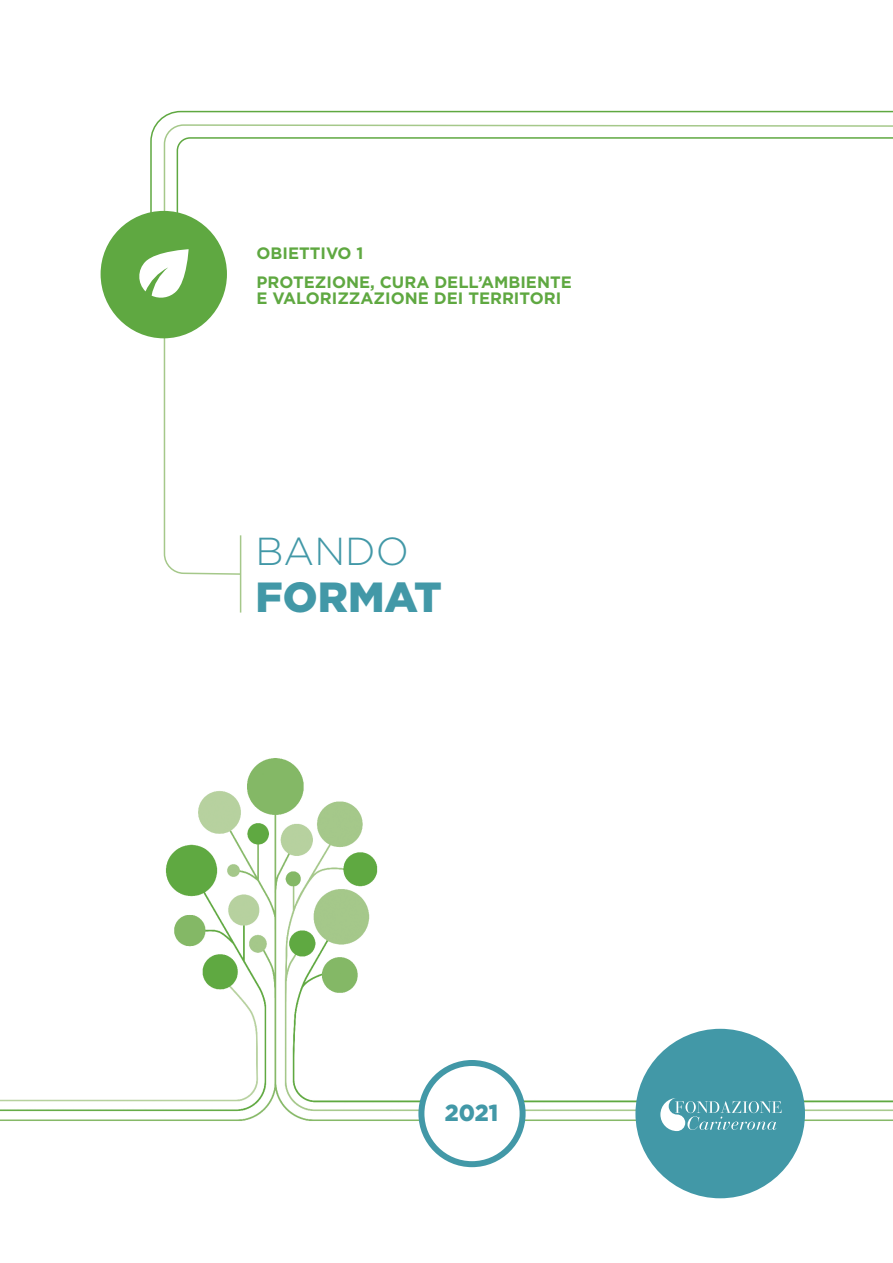
<style>
.page{position:relative;width:893px;height:1263px;background:#fff}
.page>*{position:absolute;margin:0;border:0;box-sizing:border-box;transform-origin:0 0}
.t1{font:900 42.15px "Gotham";color:#4298a7}
.t2{font:300 39px "Gotham";color:#4298a7}
.t3{font:900 23.25px "Gotham";color:#4298a7;scale:.96 1}
.t4{font:700 16.5px/28.8px "Gotham";color:#5fa841}
</style>
<div class="page">
<img style="left:0;top:758px;width:893px;height:392px">
<svg style="left:149px;top:110px;width:744px;height:103px"></svg>
<svg style="left:163px;top:125px;width:730px;height:451px"></svg>
<hr style="left:240px;top:535px;width:1px;height:77px;background:#a5c88a">
<div style="left:101px;top:211px;width:126px;height:127px;background:#5fa841;border-radius:50%"></div>
<svg style="left:139px;top:249px;width:50px;height:49px"></svg>
<div style="left:635px;top:1029px;width:170px;height:169px;background:#4298a7;border-radius:50%"></div>
<svg style="left:660px;top:1098px;width:121px;height:33px"></svg>
<div style="left:421px;top:1063px;width:102px;height:101px;background:#fff;border-radius:50%"></div>
<div style="left:418px;top:1060px;width:108px;height:107px;border:6px solid #4298a7;border-radius:50%"></div>
<p class="t4" style="left:257px;top:238px;width:317px">OBIETTIVO 1<br>PROTEZIONE, CURA DELL’AMBIENTE</p>
<p class="t4" style="left:257px;top:284px;width:306px">E VALORIZZAZIONE DEI TERRITORI</p>
<h2 class="t2" style="left:255px;top:530px;width:155px">BANDO</h2>
<h1 class="t1" style="left:255px;top:573px;width:188px">FORMAT</h1>
<h3 class="t3" style="left:445px;top:1099px;width:57px">2021</h3>
</div>
